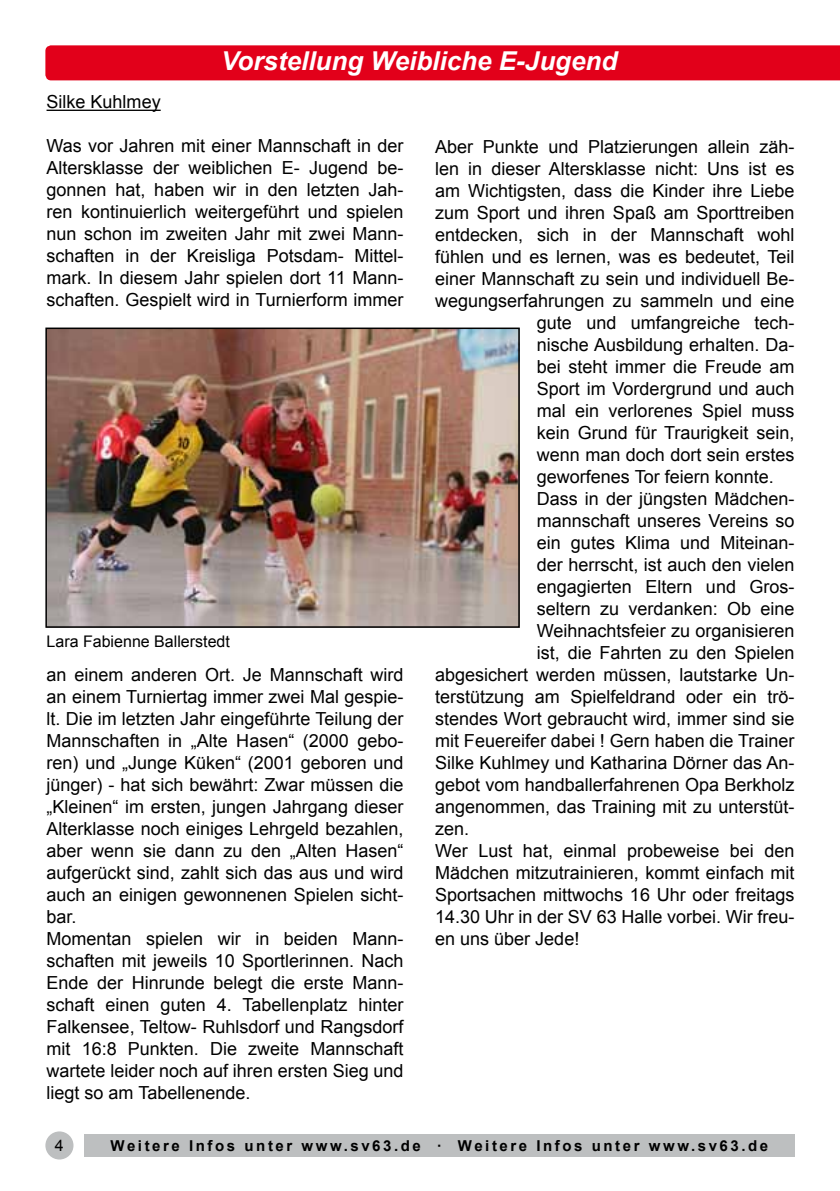
<style>
.page{position:relative;width:840px;height:1191px;background:#fff}
.page>*{position:absolute;margin:0;border:0;box-sizing:border-box;transform-origin:0 0}
.t1{font:italic 700 26px "Arial";color:#fff}
.t2{font:18px/22px "Arial";color:#000;text-align:justify}
.t3{font:16px "Arial";color:#000}
.t4{font:700 15px "Arial";letter-spacing:.17em;color:#000}
</style>
<div class="page">
<div style="left:84px;top:1134px;width:710px;height:23px;background:#bdbfc0"></div>
<div style="left:45px;top:45px;width:794px;height:35px;background:#e2001a"></div>
<hr style="left:46px;top:110px;width:115px;height:1px;background:#000">
<img style="left:48px;top:330px;width:468px;height:295px">
<div style="left:45px;top:327px;width:474px;height:301px;border:2px solid #000"></div>
<div style="left:45px;top:1131px;width:28px;height:28px;background:#bdbfc0;border-radius:50%"></div>
<h1 class="t1" style="left:221px;top:44px;width:397px">Vorstellung Weibliche E-Jugend</h1>
<p class="t2" style="left:46px;top:91px;width:116px">Silke Kuhlmey</p>
<p class="t2" style="left:46px;top:135px;width:358px">Was vor Jahren mit einer Mannschaft in der Altersklasse der weiblichen E- Jugend be&shy;gonnen hat, haben wir in den letzten Jah&shy;ren kontinuierlich weitergeführt und spielen nun schon im zweiten Jahr mit zwei Mann&shy;schaften in der Kreisliga Potsdam- Mittel&shy;mark. In diesem Jahr spielen dort 11 Mann&shy;schaften. Gespielt wird in Turnierform immer</p>
<p class="t3" style="left:46px;top:631px;width:185px">Lara Fabienne Ballerstedt</p>
<p class="t2" style="left:46px;top:663px;width:358px;text-align:left">an einem anderen Ort. Je Mannschaft wird an einem Turniertag immer zwei Mal gespie&shy;lt. Die im letzten Jahr eingeführte Teilung der Mannschaften in „Alte Hasen“ (2000 gebo&shy;ren) und „Junge Küken“ (2001 geboren und jünger) - hat sich bewährt: Zwar müssen die „Kleinen“ im ersten, jungen Jahrgang dieser Alterklasse noch einiges Lehrgeld bezahlen, aber wenn sie dann zu den „Alten Hasen“ aufgerückt sind, zahlt sich das aus und wird auch an einigen gewonnenen Spielen sicht&shy;bar.<br>Momentan spielen wir in beiden Mann&shy;schaften mit jeweils 10 Sportlerinnen. Nach Ende der Hinrunde belegt die erste Mann&shy;schaft einen guten 4. Tabellenplatz hinter Falkensee, Teltow- Ruhlsdorf und Rangsdorf mit 16:8 Punkten. Die zweite Mannschaft wartete leider noch auf ihren ersten Sieg und liegt so am Tabellenende.</p>
<p class="t2" style="left:435px;top:136px;width:361px">Aber Punkte und Platzierungen allein zäh-</p>
<p class="t2" style="left:435px;top:158px;width:361px">len in dieser Altersklasse nicht: Uns ist es</p>
<p class="t2" style="left:435px;top:180px;width:361px">am Wichtigsten, dass die Kinder ihre Liebe</p>
<p class="t2" style="left:435px;top:202px;width:361px">zum Sport und ihren Spaß am Sporttreiben</p>
<p class="t2" style="left:435px;top:224px;width:361px">entdecken, sich in der Mannschaft wohl</p>
<p class="t2" style="left:435px;top:246px;width:361px">fühlen und es lernen, was es bedeutet, Teil</p>
<p class="t2" style="left:435px;top:268px;width:361px">einer Mannschaft zu sein und individuell Be-</p>
<p class="t2" style="left:435px;top:290px;width:361px">wegungserfahrungen zu sammeln und eine</p>
<p class="t2" style="left:536px;top:312px;width:259px">gute und umfangreiche tech-</p>
<p class="t2" style="left:536px;top:334px;width:259px">nische Ausbildung erhalten. Da-</p>
<p class="t2" style="left:536px;top:356px;width:259px">bei steht immer die Freude am</p>
<p class="t2" style="left:536px;top:378px;width:259px">Sport im Vordergrund und auch</p>
<p class="t2" style="left:536px;top:400px;width:259px">mal ein verlorenes Spiel muss</p>
<p class="t2" style="left:536px;top:422px;width:259px">kein Grund für Traurigkeit sein,</p>
<p class="t2" style="left:536px;top:444px;width:259px">wenn man doch dort sein erstes</p>
<p class="t2" style="left:536px;top:466px;width:238px">geworfenes Tor feiern konnte.</p>
<p class="t2" style="left:536px;top:488px;width:259px">Dass in der jüngsten Mädchen-</p>
<p class="t2" style="left:536px;top:510px;width:259px">mannschaft unseres Vereins so</p>
<p class="t2" style="left:536px;top:532px;width:259px">ein gutes Klima und Miteinan-</p>
<p class="t2" style="left:536px;top:554px;width:259px">der herrscht, ist auch den vielen</p>
<p class="t2" style="left:536px;top:576px;width:259px">engagierten Eltern und Gros-</p>
<p class="t2" style="left:536px;top:598px;width:259px">seltern zu verdanken: Ob eine</p>
<p class="t2" style="left:536px;top:620px;width:259px">Weihnachtsfeier zu organisieren</p>
<p class="t2" style="left:536px;top:642px;width:259px">ist, die Fahrten zu den Spielen</p>
<p class="t2" style="left:435px;top:664px;width:361px">abgesichert werden müssen, lautstarke Un-</p>
<p class="t2" style="left:435px;top:686px;width:361px">terstützung am Spielfeldrand oder ein trö-</p>
<p class="t2" style="left:435px;top:708px;width:361px">stendes Wort gebraucht wird, immer sind sie</p>
<p class="t2" style="left:435px;top:730px;width:361px">mit Feuereifer dabei ! Gern haben die Trainer</p>
<p class="t2" style="left:435px;top:751px;width:361px">Silke Kuhlmey und Katharina Dörner das An-</p>
<p class="t2" style="left:435px;top:773px;width:361px">gebot vom handballerfahrenen Opa Berkholz</p>
<p class="t2" style="left:435px;top:795px;width:361px">angenommen, das Training mit zu unterstüt-</p>
<p class="t2" style="left:435px;top:817px;width:36px">zen.</p>
<p class="t2" style="left:435px;top:839px;width:361px">Wer Lust hat, einmal probeweise bei den</p>
<p class="t2" style="left:435px;top:861px;width:361px">Mädchen mitzutrainieren, kommt einfach mit</p>
<p class="t2" style="left:435px;top:883px;width:361px">Sportsachen mittwochs 16 Uhr oder freitags</p>
<p class="t2" style="left:435px;top:905px;width:361px">14.30 Uhr in der SV 63 Halle vorbei. Wir freu-</p>
<p class="t2" style="left:435px;top:927px;width:146px">en uns über Jede!</p>
<p class="t3" style="left:55px;top:1134px;width:10px">4</p>
<p class="t4" style="left:111px;top:1135px;width:658px">Weitere Infos unter www.sv63.de · Weitere Infos unter www.sv63.de</p>
</div>
